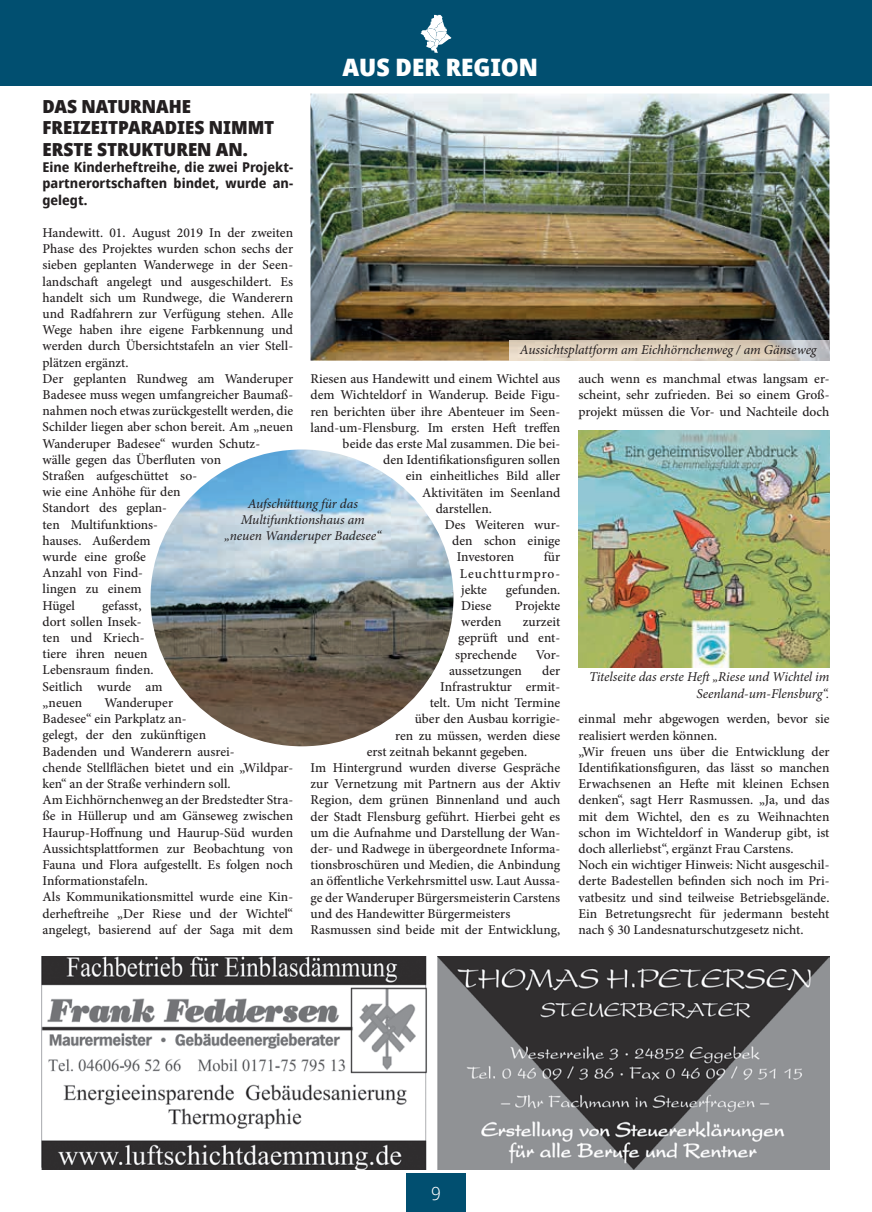
<style>
.page{position:relative;width:872px;height:1212px;background:#fff}
.page>*{position:absolute;margin:0;border:0;box-sizing:border-box;transform-origin:0 0}
.t1{font:900 24px "Avrile Sans";color:#fff}
.t2{font:900 18px/21.6px "Avrile Sans";color:#231f20}
.t3{font:300 18px "Avrile Sans";color:#fff}
.t4{font:500 13.5px/16.2px "Minion Pro";color:#231f20}
.t5{font:italic 13.5px/16.2px "Minion Pro";letter-spacing:-.005em;color:#231f20;text-align:center}
.t6{font:700 13.5px/16.2px "Avrile Sans";color:#231f20;text-align:justify}
</style>
<div class="page">
<div style="left:406px;top:1174px;width:60px;height:38px;background:#014f70"></div>
<div style="left:0;top:0;width:872px;height:85px;background:#014f70"></div>
<svg style="left:420px;top:15px;width:31px;height:38px"></svg>
<img style="left:310px;top:94px;width:519px;height:267px">
<img style="left:578px;top:430px;width:251px;height:237px">
<img style="left:150px;top:449px;width:303px;height:297px">
<img style="left:509px;top:341px;width:320px;height:20px">
<img style="left:42px;top:957px;width:385px;height:212px">
<img style="left:437px;top:957px;width:392px;height:212px">
<h1 class="t1" style="left:342px;top:49px;width:197px">AUS DER REGION</h1>
<h2 class="t2" style="left:43px;top:95px;width:233px">DAS NATURNAHE<br>FREIZEITPARADIES NIMMT<br>ERSTE STRUKTUREN AN.</h2>
<p class="t6" style="left:43px;top:159px;width:252px">Eine Kinderheftreihe, die zwei Projekt&shy;partnerortschaften bindet, wurde an&shy;gelegt.</p>
<p class="t4" style="left:43px;top:225px;width:252px">Handewitt. 01. August 2019 In der zweiten<br>Phase des Projektes wurden schon sechs der sieben geplanten Wanderwege in der Seen&shy;landschaft angelegt und ausgeschildert. Es handelt sich um Rundwege, die Wanderern und Radfahrern zur Verfügung stehen. Alle<br>Wege haben ihre eigene Farbkennung und werden durch Übersichtstafeln an vier Stell&shy;plätzen ergänzt.<br>Der geplanten Rundweg am Wanderuper<br>Badesee muss wegen umfangreicher Baumaß&shy;nahmen noch etwas zurückgestellt werden, die<br>Schilder liegen aber schon bereit. Am „neuen<br>Wanderuper Badesee“ wurden Schutz-<br>wälle gegen das Überfluten von<br>Straßen aufgeschüttet so-<br>wie eine Anhöhe für den<br>Standort des geplan-<br>ten Multifunktions-<br>hauses. Außerdem<br>wurde eine große<br>Anzahl von Find-<br>lingen zu einem<br>Hügel</p>
<p class="t5" style="left:520px;top:341px;width:298px">Aussichtsplattform am Eichhörnchenweg / am Gänseweg</p>
<p class="t4" style="left:310px;top:371px;width:251px">Riesen aus Handewitt und einem Wichtel aus</p>
<p class="t4" style="left:310px;top:387px;width:251px">dem Wichteldorf in Wanderup. Beide Figu-</p>
<p class="t4" style="left:310px;top:403px;width:251px">ren berichten über ihre Abenteuer im Seen-</p>
<p class="t4" style="left:310px;top:419px;width:251px">land-um-Flensburg. Im ersten Heft treffen</p>
<p class="t4" style="left:343px;top:436px;width:219px">beide das erste Mal zusammen. Die bei-</p>
<p class="t4" style="left:383px;top:452px;width:178px">den Identifikationsfiguren sollen</p>
<p class="t4" style="left:406px;top:468px;width:156px">ein einheitliches Bild aller</p>
<p class="t4" style="left:422px;top:484px;width:140px">Aktivitäten im Seenland</p>
<p class="t4" style="left:436px;top:500px;width:58px">darstellen.</p>
<p class="t4" style="left:445px;top:517px;width:117px">Des Weiteren wur-</p>
<p class="t4" style="left:452px;top:533px;width:110px">den schon einige</p>
<p class="t4" style="left:457px;top:549px;width:59px">Investoren</p>
<p class="t4" style="left:578px;top:371px;width:252px;text-align:justify">auch wenn es manchmal etwas langsam er&shy;scheint, sehr zufrieden. Bei so einem Groß&shy;projekt müssen die Vor- und Nachteile doch</p>
<p class="t5" style="left:224px;top:495px;width:158px">Aufschüttung für das<br>Multifunktionshaus am „neuen Wanderuper Badesee“</p>
<p class="t4" style="left:460px;top:549px;width:102px;text-align:justify;text-indent:84px">für Leuchtturmpro&shy;jekte</p>
<p class="t4" style="left:506px;top:581px;width:56px">gefunden.</p>
<p class="t4" style="left:43px;top:597px;width:122px;text-indent:60px">gefasst, dort sollen Insek-<br>ten und Kriech&shy;tiere ihren neuen<br>Lebensraum finden.<br>Seitlich wurde am „neuen</p>
<p class="t4" style="left:461px;top:598px;width:32px">Diese</p>
<p class="t4" style="left:515px;top:598px;width:47px">Projekte</p>
<p class="t4" style="left:461px;top:614px;width:42px">werden</p>
<p class="t4" style="left:455px;top:614px;width:107px;text-align:justify;text-indent:68px">zurzeit geprüft und ent&shy;sprechende</p>
<p class="t4" style="left:536px;top:646px;width:26px">Vor-</p>
<p class="t4" style="left:449px;top:662px;width:74px">aussetzungen</p>
<p class="t4" style="left:542px;top:662px;width:20px">der</p>
<p class="t4" style="left:440px;top:679px;width:122px">Infrastruktur ermit-</p>
<p class="t4" style="left:430px;top:695px;width:132px">telt. Um nicht Termine</p>
<p class="t4" style="left:415px;top:711px;width:147px">über den Ausbau korrigie-</p>
<p class="t4" style="left:395px;top:727px;width:167px">ren zu müssen, werden diese</p>
<p class="t4" style="left:367px;top:743px;width:162px">erst zeitnah bekannt gegeben.</p>
<p class="t4" style="left:310px;top:760px;width:251px">Im Hintergrund wurden diverse Gespräche</p>
<p class="t4" style="left:310px;top:776px;width:251px">zur Vernetzung mit Partnern aus der Aktiv</p>
<p class="t4" style="left:310px;top:792px;width:251px">Region, dem grünen Binnenland und auch</p>
<p class="t4" style="left:310px;top:808px;width:251px">der Stadt Flensburg geführt. Hierbei geht es</p>
<p class="t4" style="left:310px;top:824px;width:251px">um die Aufnahme und Darstellung der Wan-</p>
<p class="t4" style="left:310px;top:841px;width:251px">der- und Radwege in übergeordnete Informa-</p>
<p class="t4" style="left:310px;top:857px;width:251px">tionsbroschüren und Medien, die Anbindung</p>
<p class="t4" style="left:310px;top:873px;width:251px">an öffentliche Verkehrsmittel usw. Laut Aussa-</p>
<p class="t4" style="left:310px;top:889px;width:251px">ge der Wanderuper Bürgersmeisterin Carstens</p>
<p class="t4" style="left:310px;top:905px;width:201px">und des Handewitter Bürgermeisters</p>
<p class="t4" style="left:310px;top:922px;width:251px">Rasmussen sind beide mit der Entwicklung,</p>
<p class="t5" style="left:589px;top:669px;width:242px;text-align:right">Titelseite das erste Heft „Riese und Wichtel im<br>Seenland-um-Flensburg“.</p>
<p class="t4" style="left:43px;top:694px;width:252px;text-indent:62px">Wanderuper<br>Badesee“ ein Parkplatz an-<br>gelegt, der den zukünftigen<br>Badenden und Wanderern ausrei-<br>chende Stellflächen bietet und ein „Wildpar&shy;ken“ an der Straße verhindern soll.<br>Am Eichhörnchenweg an der Bredstedter Stra&shy;ße in Hüllerup und am Gänseweg zwischen Haurup-Hoffnung und Haurup-Süd wurden Aussichtsplattformen zur Beobachtung von Fauna und Flora aufgestellt. Es folgen noch Informationstafeln.<br>Als Kommunikationsmittel wurde eine Kin&shy;derheftreihe „Der Riese und der Wichtel“ angelegt, basierend auf der Saga mit dem</p>
<p class="t4" style="left:578px;top:711px;width:252px">einmal mehr abgewogen werden, bevor sie realisiert werden können.<br>„Wir freuen uns über die Entwicklung der Identifikationsfiguren, das lässt so manchen Erwachsenen an Hefte mit kleinen Echsen denken“, sagt Herr Rasmussen. „Ja, und das mit dem Wichtel, den es zu Weihnachten schon im Wichteldorf in Wanderup gibt, ist doch allerliebst“, ergänzt Frau Carstens.<br>Noch ein wichtiger Hinweis: Nicht ausgeschil&shy;derte Badestellen befinden sich noch im Pri&shy;vatbesitz und sind teilweise Betriebsgelände.<br>Ein Betretungsrecht für jedermann besteht nach § 30 Landesnaturschutzgesetz nicht.</p>
<h2 class="t3" style="left:431px;top:1181px;width:11px">9</h2>
</div>
